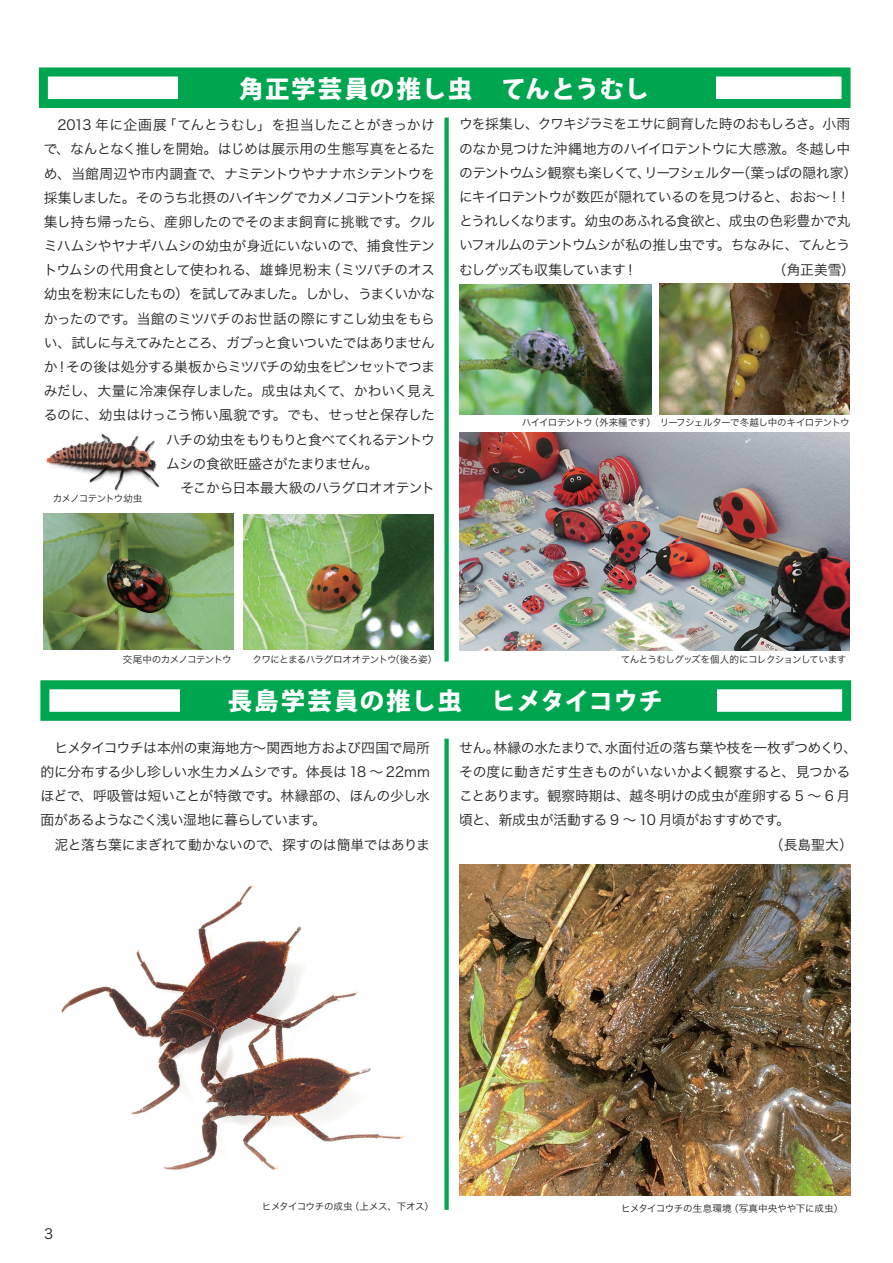
<style>
.page{position:relative;width:893px;height:1263px;background:#fff}
.page>*{position:absolute;margin:0;border:0;box-sizing:border-box;transform-origin:0 0}
.t1{font:800 24.45px "Koz Go Pr 6 N";letter-spacing:.045em;color:#fff}
.t2{font:13.8px/24.2px "Hira Kaku Pro W3";letter-spacing:-.035em;color:#231f20}
.t3{font:13.8px "Hira Kaku Pro W3";letter-spacing:-.015em;color:#231f20}
.t4{font:13.8px "Hira Kaku Pro W3";letter-spacing:-.065em;color:#231f20}
.t5{font:13.8px "Hira Kaku Pro W3";letter-spacing:-.055em;color:#231f20}
.t6{font:13.8px "Hira Kaku Pro W3";letter-spacing:-.06em;color:#231f20}
.t7{font:13.8px "Hira Kaku Pro W3";letter-spacing:-.005em;color:#231f20}
.t8{font:13.8px "Hira Kaku Pro W3";letter-spacing:-.01em;color:#231f20}
.t9{font:13.8px "Hira Kaku Pro W3";letter-spacing:-.075em;color:#231f20}
.t10{font:9.6px "Hira Kaku Pro W3";letter-spacing:-.05em;color:#231f20}
.t11{font:9.6px "Hira Kaku Pro W3";letter-spacing:-.01em;color:#231f20}
.t12{font:9.6px "Hira Kaku Pro W3";letter-spacing:-.07em;color:#231f20}
.t13{font:9.6px "Hira Kaku Pro W3";letter-spacing:-.085em;color:#231f20}
</style>
<div class="page">
<img style="left:61px;top:885px;width:344px;height:285px">
<div style="left:40px;top:680px;width:811px;height:41px;background:#fff;border:9px solid #00a54f"></div>
<div style="left:180px;top:686px;width:537px;height:32px;background:#00a54f"></div>
<div style="left:39px;top:68px;width:812px;height:40px;background:#fff;border:9px solid #00a54f"></div>
<div style="left:178px;top:73px;width:538px;height:32px;background:#00a54f"></div>
<img style="left:46px;top:433px;width:114px;height:58px">
<img style="left:459px;top:432px;width:391px;height:219px">
<img style="left:44px;top:514px;width:189px;height:136px">
<img style="left:459px;top:285px;width:193px;height:130px">
<img style="left:243px;top:515px;width:191px;height:135px">
<img style="left:659px;top:284px;width:191px;height:131px">
<img style="left:459px;top:864px;width:391px;height:331px">
<div style="left:444px;top:118px;width:5px;height:544px;background:#00a54f"></div>
<div style="left:444px;top:739px;width:5px;height:471px;background:#00a54f"></div>
<h1 class="t1" style="left:239px;top:75px;width:411px">角正学芸員の推し虫　てんとうむし</h1>
<p class="t2" style="left:44px;top:112px;width:393px">　2013 年に企画展「てんとうむし」を担当したことがきっかけ</p>
<p class="t2" style="left:44px;top:136px;width:393px">で、なんとなく推しを開始。はじめは展示用の生態写真をとるた</p>
<p class="t7" style="left:44px;top:161px;width:393px">め、当館周辺や市内調査で、ナミテントウやナナホシテントウを</p>
<p class="t4" style="left:44px;top:185px;width:393px">採集しました。そのうち北摂のハイキングでカメノコテントウを採</p>
<p class="t3" style="left:44px;top:209px;width:393px">集し持ち帰ったら、産卵したのでそのまま飼育に挑戦です。クル</p>
<p class="t2" style="left:44px;top:233px;width:393px">ミハムシやヤナギハムシの幼虫が身近にいないので、捕食性テン</p>
<p class="t8" style="left:44px;top:258px;width:393px">トウムシの代用食として使われる、雄蜂児粉末（ミツバチのオス</p>
<p class="t5" style="left:44px;top:282px;width:393px">幼虫を粉末にしたもの）を試してみました。しかし、うまくいかな</p>
<p class="t2" style="left:44px;top:305px;width:393px">かったのです。当館のミツバチのお世話の際にすこし幼虫をもら</p>
<p class="t6" style="left:44px;top:330px;width:393px">い、試しに与えてみたところ、ガブっと食いついたではありません</p>
<p class="t2" style="left:44px;top:354px;width:393px">か！その後は処分する巣板からミツバチの幼虫をピンセットでつま</p>
<p class="t3" style="left:44px;top:379px;width:393px">みだし、大量に冷凍保存しました。成虫は丸くて、かわいく見え</p>
<p class="t3" style="left:44px;top:403px;width:393px">るのに、幼虫はけっこう怖い風貌です。でも、せっせと保存した</p>
<p class="t9" style="left:166px;top:427px;width:270px">ハチの幼虫をもりもりと食べてくれるテントウ</p>
<p class="t2" style="left:166px;top:450px;width:214px">ムシの食欲旺盛さがたまりません。</p>
<p class="t2" style="left:166px;top:475px;width:270px">　そこから日本最大級のハラグロオオテント</p>
<p class="t13" style="left:53px;top:490px;width:91px">カメノコテントウ幼虫</p>
<p class="t2" style="left:459px;top:111px;width:400px">ウを採集し、クワキジラミをエサに飼育した時のおもしろさ。小雨のなか見つけた沖縄地方のハイイロテントウに大感激。冬越し中のテントウムシ観察も楽しくて、リーフシェルター（葉っぱの隠れ家）にキイロテントウが数匹が隠れているのを見つけると、おお〜！！とうれしくなります。幼虫のあふれる食欲と、成虫の色彩豊かで丸いフォルムのテントウムシが私の推し虫です。ちなみに、てんとうむしグッズも収集しています！</p>
<p class="t2" style="left:773px;top:256px;width:84px">（角正美雪）</p>
<p class="t10" style="left:522px;top:414px;width:329px">ハイイロテントウ（外来種です）リーフシェルターで冬越し中のキイロテントウ</p>
<p class="t12" style="left:123px;top:651px;width:110px">交尾中のカメノコテントウ</p>
<p class="t10" style="left:253px;top:651px;width:186px">クワにとまるハラグロオオテントウ（後ろ姿）</p>
<p class="t10" style="left:621px;top:651px;width:227px">てんとうむしグッズを個人的にコレクションしています</p>
<h1 class="t1" style="left:228px;top:687px;width:437px">長島学芸員の推し虫　ヒメタイコウチ</h1>
<p class="t2" style="left:40px;top:734px;width:391px">　ヒメタイコウチは本州の東海地方～関西地方および四国で局所的に分布する少し珍しい水生カメムシです。体長は 18 ～ 22mmほどで、呼吸管は短いことが特徴です。林縁部の、ほんの少し水面があるようなごく浅い湿地に暮らしています。<br>　泥と落ち葉にまぎれて動かないので、探すのは簡単ではありま</p>
<p class="t2" style="left:459px;top:734px;width:400px">せん。林縁の水たまりで、水面付近の落ち葉や枝を一枚ずつめくり、</p>
<p class="t3" style="left:459px;top:759px;width:393px">その度に動きだす生きものがいないかよく観察すると、見つかる</p>
<p class="t2" style="left:459px;top:783px;width:393px">ことあります。観察時期は、越冬明けの成虫が産卵する 5 ～ 6 月</p>
<p class="t2" style="left:459px;top:807px;width:332px">頃と、新成虫が活動する 9 ～ 10 月頃がおすすめです。</p>
<p class="t2" style="left:770px;top:831px;width:85px">（長島聖大）</p>
<p class="t2" style="left:44px;top:1221px;width:11px">3</p>
<p class="t10" style="left:262px;top:1198px;width:173px">ヒメタイコウチの成虫（上メス、下オス）</p>
<p class="t11" style="left:621px;top:1199px;width:224px">ヒメタイコウチの生息環境（写真中央やや下に成虫）</p>
</div>
